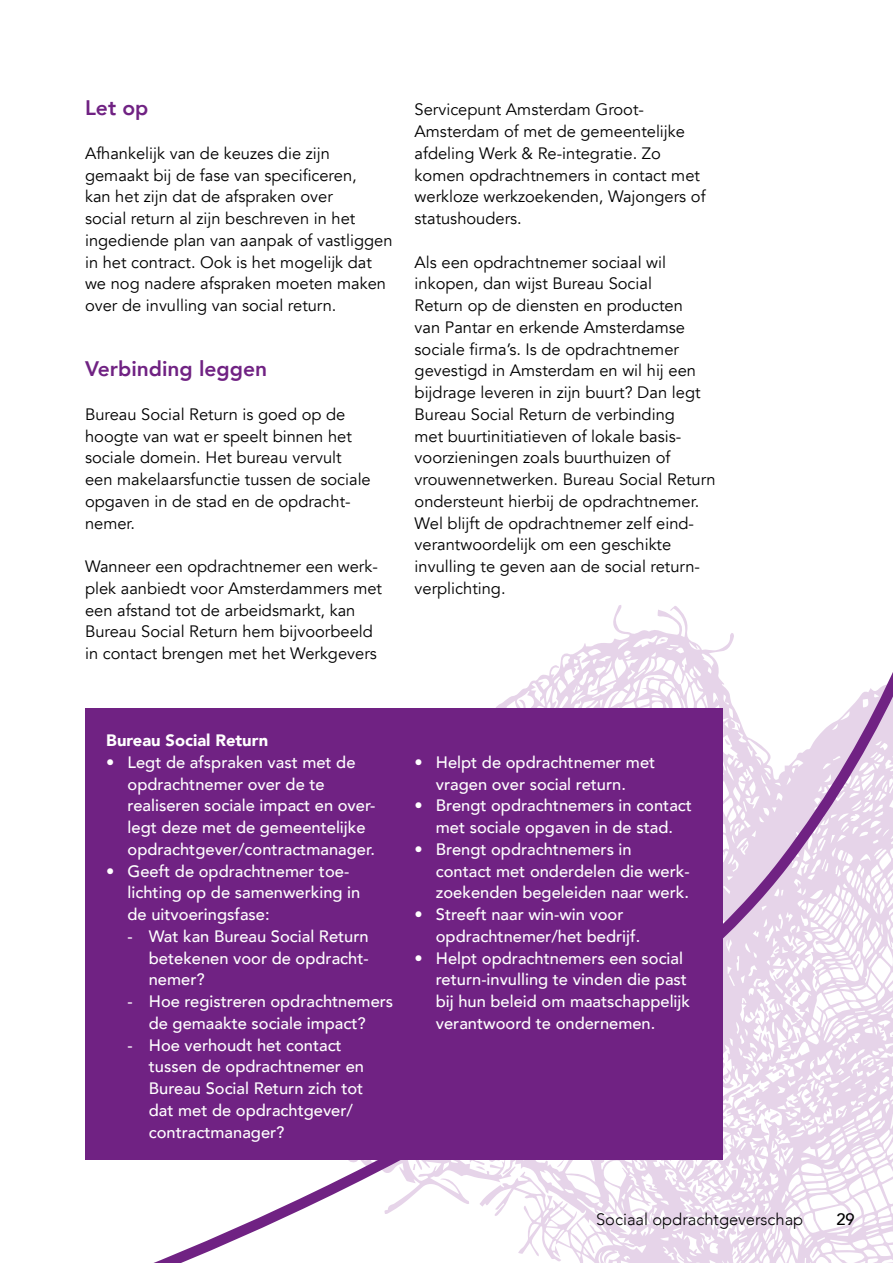
<style>
.page{position:relative;width:893px;height:1263px;background:#fff}
.page>*{position:absolute;margin:0;border:0;box-sizing:border-box;transform-origin:0 0}
.t1{font:800 21px "Avenir";color:#702283}
.t2{font:16.5px/21.8px "Avenir";color:#000}
.t3{font:500 16.5px/21.8px "Avenir";color:#fff}
.t4{font:300 16.5px "Avenir";color:#000}
.t5{font:900 16.5px "Avenir";color:#fff}
.t6{font:500 16.5px "Avenir";color:#000}
</style>
<div class="page">
<svg style="left:85px;top:605px;width:808px;height:658px"></svg>
<div style="left:85px;top:708px;width:638px;height:451px;background:#702283"></div>
<p class="t1" style="left:85px;top:92px;width:65px">Let op</p>
<p class="t2" style="left:85px;top:143px;width:309px">Afhankelijk van de keuzes die zijn gemaakt bij de fase van specificeren,<br>kan het zijn dat de afspraken over<br>social return al zijn beschreven in het ingediende plan van aanpak of vastliggen in het contract. Ook is het mogelijk dat we nog nadere afspraken moeten maken over de invulling van social return.</p>
<p class="t1" style="left:85px;top:353px;width:184px">Verbinding leggen</p>
<p class="t2" style="left:85px;top:404px;width:287px">Bureau Social Return is goed op de hoogte van wat er speelt binnen het sociale domein. Het bureau vervult een makelaarsfunctie tussen de sociale opgaven in de stad en de opdracht&shy;nemer.</p>
<p class="t2" style="left:85px;top:556px;width:298px">Wanneer een opdrachtnemer een werk&shy;plek aanbiedt voor Amsterdammers met een afstand tot de arbeidsmarkt, kan Bureau Social Return hem bijvoorbeeld in contact brengen met het Werkgevers</p>
<p class="t2" style="left:415px;top:99px;width:292px">Servicepunt Amsterdam Groot-<br>Amsterdam of met de gemeentelijke afdeling Werk &amp; Re-integratie. Zo komen opdrachtnemers in contact met werkloze werkzoekenden, Wajongers of statushouders.</p>
<p class="t2" style="left:415px;top:251px;width:303px">Als een opdrachtnemer sociaal wil inkopen, dan wijst Bureau Social<br>Return op de diensten en producten<br>van Pantar en erkende Amsterdamse sociale firma’s. Is de opdrachtnemer gevestigd in Amsterdam en wil hij een bijdrage leveren in zijn buurt? Dan legt Bureau Social Return de verbinding<br>met buurtinitiatieven of lokale basis&shy;voorzieningen zoals buurthuizen of vrouwennetwerken. Bureau Social Return ondersteunt hierbij de opdrachtnemer.<br>Wel blijft de opdrachtnemer zelf eind&shy;verantwoordelijk om een geschikte invulling te geven aan de social return&shy;verplichting.</p>
<p class="t5" style="left:106px;top:726px;width:163px">Bureau Social Return</p>
<p class="t3" style="left:128px;top:750px;width:249px;text-indent:-21px">• Legt de afspraken vast met de opdrachtnemer over de te realiseren sociale impact en over&shy;legt deze met de gemeentelijke opdrachtgever/contractmanager.</p>
<p class="t3" style="left:128px;top:859px;width:234px;text-indent:-21px">• Geeft de opdrachtnemer toe&shy;lichting op de samenwerking in de uitvoeringsfase:</p>
<p class="t3" style="left:149px;top:924px;width:221px;text-align:justify;text-indent:-21px">- Wat kan Bureau Social Return betekenen voor de opdracht&shy;nemer?</p>
<p class="t3" style="left:128px;top:989px;width:267px;text-align:center">- Hoe registreren opdrachtnemers de gemaakte sociale impact?</p>
<p class="t3" style="left:149px;top:1033px;width:217px;text-indent:-21px">- Hoe verhoudt het contact tussen de opdrachtnemer en<br>Bureau Social Return zich tot dat met de opdrachtgever/ contractmanager?</p>
<p class="t3" style="left:415px;top:750px;width:242px;text-align:center">• Helpt de opdrachtnemer met vragen over social return.</p>
<p class="t3" style="left:415px;top:794px;width:279px;text-align:center">• Brengt opdrachtnemers in contact met sociale opgaven in de stad.</p>
<p class="t3" style="left:436px;top:837px;width:255px;text-indent:-21px">• Brengt opdrachtnemers in contact met onderdelen die werk&shy;zoekenden begeleiden naar werk.</p>
<p class="t3" style="left:436px;top:902px;width:206px;text-indent:-21px">• Streeft naar win-win voor opdrachtnemer/het bedrijf.</p>
<p class="t3" style="left:436px;top:946px;width:256px;text-indent:-21px">• Helpt opdrachtnemers een social return-invulling te vinden die past bij hun beleid om maatschappelijk verantwoord te ondernemen.</p>
<p class="t4" style="left:596px;top:1209px;width:209px">Sociaal opdrachtgeverschap</p>
<p class="t6" style="left:836px;top:1205px;width:20px">29</p>
</div>
